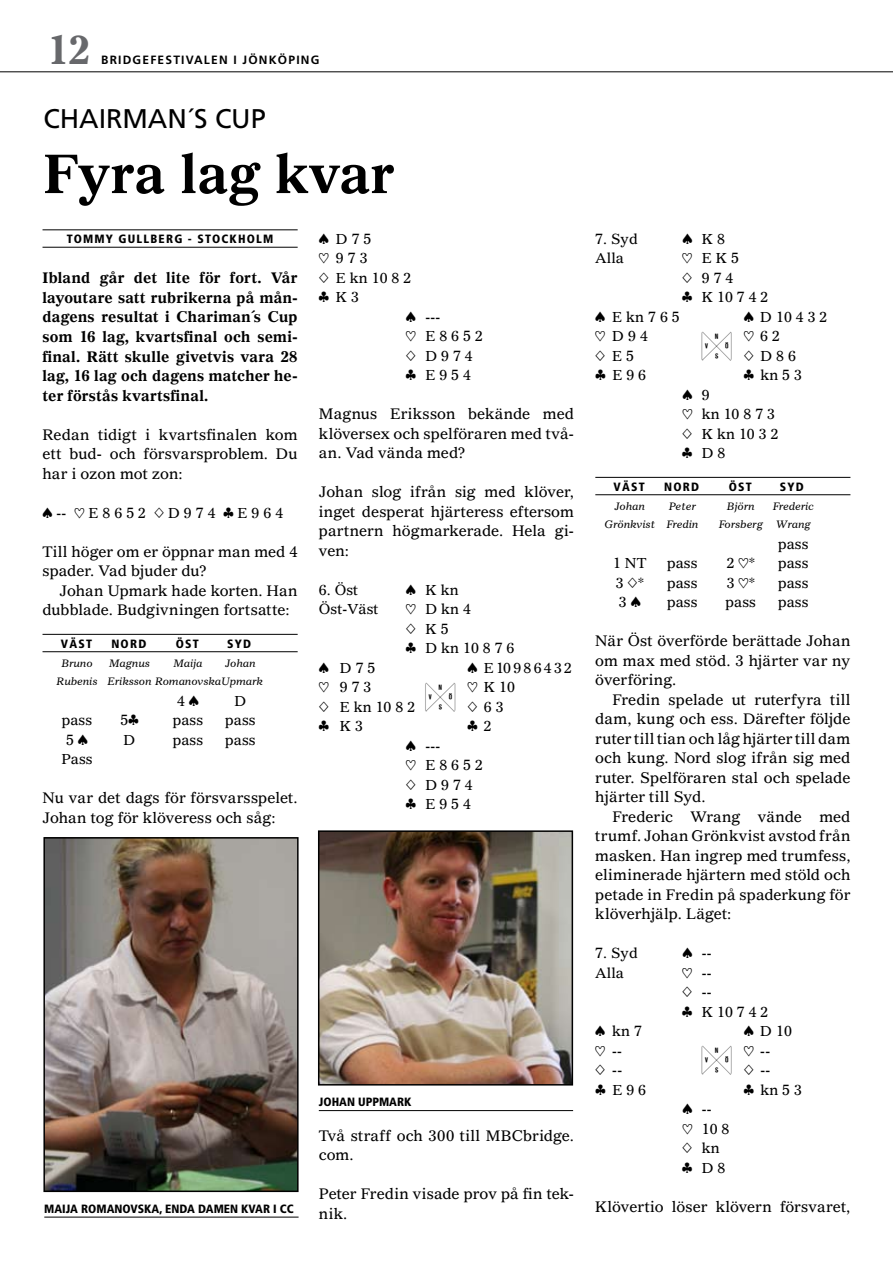
<style>
.page{position:relative;width:893px;height:1263px;background:#fff}
.page>*{position:absolute;margin:0;border:0;box-sizing:border-box;transform-origin:0 0}
.t1{font:700 54px "Gazette Bridge";color:#000}
.t2{font:40.5px "Gazette Bridge";color:#000}
.t3{font:700 39px "Gazette Bridge";color:#67686b}
.t4{font:27px "Frutiger";color:#000}
.t5{font:15px/19.5px "Gazette Bridge";color:#000;text-align:justify}
.t6{font:700 15px/19.5px "Gazette Bridge";letter-spacing:.01em;color:#000;text-align:justify}
.t7{font:14.25px/19.5px "Gazette Bridge";color:#000}
.t8{font:900 condensed 12px "Frutiger";color:#000}
.t9{font:700 12px "Frutiger";letter-spacing:.1em;color:#000}
.t10{font:italic 10.5px/18.6px "Gazette LH";color:#000}
</style>
<div class="page">
<hr style="left:0;top:72px;width:893px;height:1px;background:#000">
<hr style="left:43px;top:230px;width:255px;height:1px;background:#000">
<hr style="left:43px;top:247px;width:255px;height:1px;background:#000">
<hr style="left:43px;top:634px;width:255px;height:1px;background:#000">
<hr style="left:43px;top:651px;width:255px;height:1px;background:#000">
<hr style="left:595px;top:477px;width:255px;height:1px;background:#000">
<hr style="left:595px;top:494px;width:255px;height:1px;background:#000">
<img style="left:321px;top:833px;width:249px;height:249px">
<div style="left:318px;top:830px;width:255px;height:255px;border:2px solid #000"></div>
<hr style="left:319px;top:1110px;width:254px;height:1px;background:#000">
<img style="left:46px;top:840px;width:250px;height:349px">
<div style="left:43px;top:837px;width:256px;height:355px;border:2px solid #000"></div>
<hr style="left:44px;top:1217px;width:255px;height:1px;background:#000">
<h3 class="t3" style="left:47px;top:26px;width:45px">12</h3>
<p class="t9" style="left:101px;top:53px;width:220px">BRIDGEFESTIVALEN I JÖNKÖPING</p>
<h3 class="t4" style="left:44px;top:103px;width:224px">CHAIRMAN´S CUP</h3>
<h1 class="t1" style="left:44px;top:140px;width:352px">Fyra lag kvar</h1>
<p class="t7" style="left:319px;top:229px;width:54px">[ D 7 5</p>
<p class="t7" style="left:319px;top:248px;width:50px">] 9 7 3</p>
<p class="t7" style="left:319px;top:268px;width:94px">{ E kn 10 8 2</p>
<p class="t7" style="left:319px;top:287px;width:42px">} K 3</p>
<p class="t7" style="left:406px;top:307px;width:36px">[ ---</p>
<p class="t7" style="left:406px;top:326px;width:78px">] E 8 6 5 2</p>
<p class="t7" style="left:406px;top:345px;width:68px">{ D 9 7 4</p>
<p class="t7" style="left:406px;top:365px;width:67px">} E 9 5 4</p>
<p class="t5" style="left:319px;top:404px;width:257px">Magnus Eriksson bekände med klöversex och spelföraren med två&shy;an. Vad vända med?</p>
<p class="t5" style="left:319px;top:482px;width:257px">Johan slog ifrån sig med klöver, inget desperat hjärteress eftersom partnern högmarkerade. Hela gi&shy;ven:</p>
<p class="t7" style="left:319px;top:580px;width:41px">6. Öst</p>
<p class="t7" style="left:406px;top:580px;width:54px">[ K kn</p>
<p class="t7" style="left:319px;top:599px;width:61px">Öst-Väst</p>
<p class="t7" style="left:406px;top:599px;width:110px">] D kn 4<br>{ K 5<br>} D kn 10 8 7 6</p>
<p class="t7" style="left:319px;top:658px;width:58px">[ D 7 5</p>
<p class="t7" style="left:467px;top:658px;width:106px">[ E 10 9 8 6 4 3 2</p>
<p class="t7" style="left:319px;top:677px;width:54px">] 9 7 3</p>
<p class="t7" style="left:467px;top:677px;width:49px">] K 10</p>
<p class="t7" style="left:319px;top:696px;width:98px">{ E kn 10 8 2</p>
<p class="t8" style="left:67px;top:232px;width:11px">TOMMY</p>
<p class="t8" style="left:119px;top:232px;width:9px">GULLBERG</p>
<p class="t8" style="left:188px;top:232px;width:26px">- STOC</p>
<p class="t8" style="left:230px;top:232px;width:18px">KHOLM</p>
<p class="t6" style="left:43px;top:268px;width:257px">Ibland går det lite för fort. Vår layoutare satt rubrikerna på mån&shy;dagens resultat i Chariman´s Cup som 16 lag, kvartsfinal och semi&shy;final. Rätt skulle givetvis vara 28 lag, 16 lag och dagens matcher he&shy;ter förstås kvartsfinal.</p>
<p class="t5" style="left:43px;top:424px;width:257px">Redan tidigt i kvartsfinalen kom ett bud- och försvarsproblem. Du har i ozon mot zon:</p>
<p class="t7" style="left:43px;top:502px;width:242px">[ -- ] E 8 6 5 2 { D 9 7 4 } E 9 6 4</p>
<p class="t5" style="left:43px;top:541px;width:257px">Till höger om er öppnar man med 4 spader. Vad bjuder du?</p>
<p class="t5" style="left:43px;top:580px;width:257px;text-indent:17px">Johan Upmark hade korten. Han dubblade. Budgivningen fortsatte:</p>
<p class="t8" style="left:61px;top:636px;width:16px">VÄST</p>
<p class="t8" style="left:111px;top:636px;width:17px">NORD</p>
<p class="t8" style="left:176px;top:636px;width:22px">ÖSTSYD</p>
<p class="t10" style="left:61px;top:653px;width:33px">Bruno</p>
<p class="t10" style="left:109px;top:653px;width:42px">Magnus</p>
<p class="t10" style="left:174px;top:653px;width:30px">Maija</p>
<p class="t10" style="left:57px;top:653px;width:208px;text-indent:169px">Johan<br>Rubenis Eriksson Romanovska Upmark</p>
<p class="t7" style="left:177px;top:691px;width:23px">4 [</p>
<p class="t7" style="left:235px;top:691px;width:13px">D</p>
<p class="t7" style="left:62px;top:710px;width:32px">pass</p>
<p class="t7" style="left:121px;top:710px;width:20px">5}</p>
<p class="t7" style="left:173px;top:710px;width:32px">pass</p>
<p class="t7" style="left:225px;top:710px;width:32px">pass</p>
<p class="t7" style="left:66px;top:730px;width:23px">5 [</p>
<p class="t7" style="left:124px;top:730px;width:13px">D</p>
<p class="t7" style="left:173px;top:730px;width:32px">pass</p>
<p class="t7" style="left:225px;top:730px;width:32px">pass</p>
<p class="t7" style="left:61px;top:749px;width:33px">Pass</p>
<p class="t5" style="left:43px;top:788px;width:257px">Nu var det dags för försvarsspelet.<br>Johan tog för klöveress och såg:</p>
<h2 class="t2" style="left:425px;top:672px;width:31px">¤</h2>
<p class="t7" style="left:467px;top:697px;width:38px">{ 6 3</p>
<p class="t7" style="left:319px;top:716px;width:46px">} K 3</p>
<p class="t7" style="left:467px;top:716px;width:26px">} 2</p>
<p class="t7" style="left:406px;top:736px;width:79px">[ ---<br>] E 8 6 5 2 { D 9 7 4 } E 9 5 4</p>
<p class="t8" style="left:44px;top:1201px;width:18px">MAIJA</p>
<p class="t8" style="left:81px;top:1201px;width:16px">ROMANOVS</p>
<p class="t8" style="left:144px;top:1201px;width:30px">KA, ENDA</p>
<p class="t8" style="left:198px;top:1201px;width:9px">DAMEN</p>
<p class="t8" style="left:241px;top:1201px;width:16px">KVAR</p>
<p class="t8" style="left:273px;top:1201px;width:22px">I CC</p>
<p class="t8" style="left:319px;top:1095px;width:14px">JOHAN</p>
<p class="t8" style="left:358px;top:1095px;width:30px">UPPMAR</p>
<p class="t8" style="left:404px;top:1095px;width:9px">K</p>
<p class="t5" style="left:319px;top:1125px;width:257px">Två straff och 300 till MBCbridge. com.</p>
<p class="t5" style="left:319px;top:1184px;width:257px">Peter Fredin visade prov på fin tek&shy;nik.</p>
<p class="t7" style="left:595px;top:229px;width:44px">7. Syd</p>
<p class="t7" style="left:682px;top:229px;width:44px">[ K 8</p>
<p class="t7" style="left:595px;top:248px;width:30px">Alla</p>
<p class="t7" style="left:682px;top:248px;width:88px">] E K 5<br>{ 9 7 4<br>} K 10 7 4 2</p>
<p class="t7" style="left:595px;top:307px;width:86px">[ E kn 7 6 5</p>
<p class="t7" style="left:744px;top:307px;width:85px">[ D 10 4 3 2</p>
<p class="t7" style="left:595px;top:326px;width:54px">] D 9 4</p>
<p class="t7" style="left:744px;top:326px;width:38px">] 6 2</p>
<p class="t7" style="left:595px;top:345px;width:40px">{ E 5</p>
<h2 class="t2" style="left:702px;top:321px;width:31px">¤</h2>
<p class="t7" style="left:744px;top:346px;width:54px">{ D 8 6</p>
<p class="t7" style="left:595px;top:365px;width:52px">} E 9 6</p>
<p class="t7" style="left:744px;top:365px;width:60px">} kn 5 3</p>
<p class="t7" style="left:682px;top:385px;width:98px">[ 9<br>] kn 10 8 7 3 { K kn 10 3 2 } D 8</p>
<p class="t8" style="left:595px;top:479px;width:11px">VÄSTNORD</p>
<p class="t8" style="left:729px;top:479px;width:22px">ÖSTSYD</p>
<p class="t10" style="left:615px;top:497px;width:31px">Johan</p>
<p class="t10" style="left:669px;top:497px;width:29px">Peter</p>
<p class="t10" style="left:727px;top:497px;width:29px">Björn</p>
<p class="t10" style="left:773px;top:497px;width:43px">Frederic</p>
<p class="t10" style="left:604px;top:515px;width:95px">Grönkvist Fredin</p>
<p class="t10" style="left:719px;top:515px;width:94px">Forsberg Wrang</p>
<p class="t7" style="left:778px;top:534px;width:32px">pass</p>
<p class="t7" style="left:613px;top:553px;width:35px">1 NT</p>
<p class="t7" style="left:667px;top:553px;width:32px">pass</p>
<p class="t7" style="left:727px;top:553px;width:30px">2 ]*</p>
<p class="t7" style="left:778px;top:553px;width:32px">pass</p>
<p class="t7" style="left:616px;top:573px;width:30px">3 {*</p>
<p class="t7" style="left:667px;top:573px;width:32px">pass</p>
<p class="t7" style="left:727px;top:573px;width:30px">3 ]*</p>
<p class="t7" style="left:778px;top:573px;width:32px">pass</p>
<p class="t7" style="left:619px;top:592px;width:23px">3 [</p>
<p class="t7" style="left:667px;top:592px;width:32px">pass</p>
<p class="t7" style="left:725px;top:592px;width:32px">pass</p>
<p class="t7" style="left:778px;top:592px;width:32px">pass</p>
<p class="t5" style="left:595px;top:631px;width:257px">När Öst överförde berättade Johan om max med stöd. 3 hjärter var ny överföring.</p>
<p class="t5" style="left:595px;top:689px;width:257px;text-indent:17px">Fredin spelade ut ruterfyra till dam, kung och ess. Därefter följde ruter till tian och låg hjärter till dam och kung. Nord slog ifrån sig med ruter. Spelföraren stal och spelade hjärter till Syd.</p>
<p class="t5" style="left:595px;top:806px;width:257px;text-indent:17px">Frederic Wrang vände med trumf. Johan Grönkvist avstod från masken. Han ingrep med trumfess, eliminerade hjärtern med stöld och petade in Fredin på spaderkung för klöverhjälp. Läget:</p>
<p class="t7" style="left:595px;top:943px;width:44px">7. Syd</p>
<p class="t7" style="left:682px;top:943px;width:31px">[ --</p>
<p class="t7" style="left:595px;top:963px;width:30px">Alla</p>
<p class="t7" style="left:682px;top:963px;width:88px">] --<br>{ --<br>} K 10 7 4 2</p>
<p class="t7" style="left:595px;top:1021px;width:48px">[ kn 7</p>
<p class="t7" style="left:744px;top:1021px;width:50px">[ D 10</p>
<p class="t7" style="left:595px;top:1041px;width:29px">] --</p>
<p class="t7" style="left:744px;top:1041px;width:28px">] --</p>
<p class="t7" style="left:595px;top:1060px;width:29px">{ --</p>
<h2 class="t2" style="left:702px;top:1035px;width:31px">¤</h2>
<p class="t7" style="left:744px;top:1060px;width:28px">{ --</p>
<p class="t7" style="left:595px;top:1080px;width:52px">} E 9 6</p>
<p class="t7" style="left:744px;top:1080px;width:60px">} kn 5 3</p>
<p class="t7" style="left:682px;top:1099px;width:49px">[ --<br>] 10 8 { kn } D 8</p>
<p class="t5" style="left:595px;top:1196px;width:257px">Klövertio löser klövern försvaret,</p>
</div>
